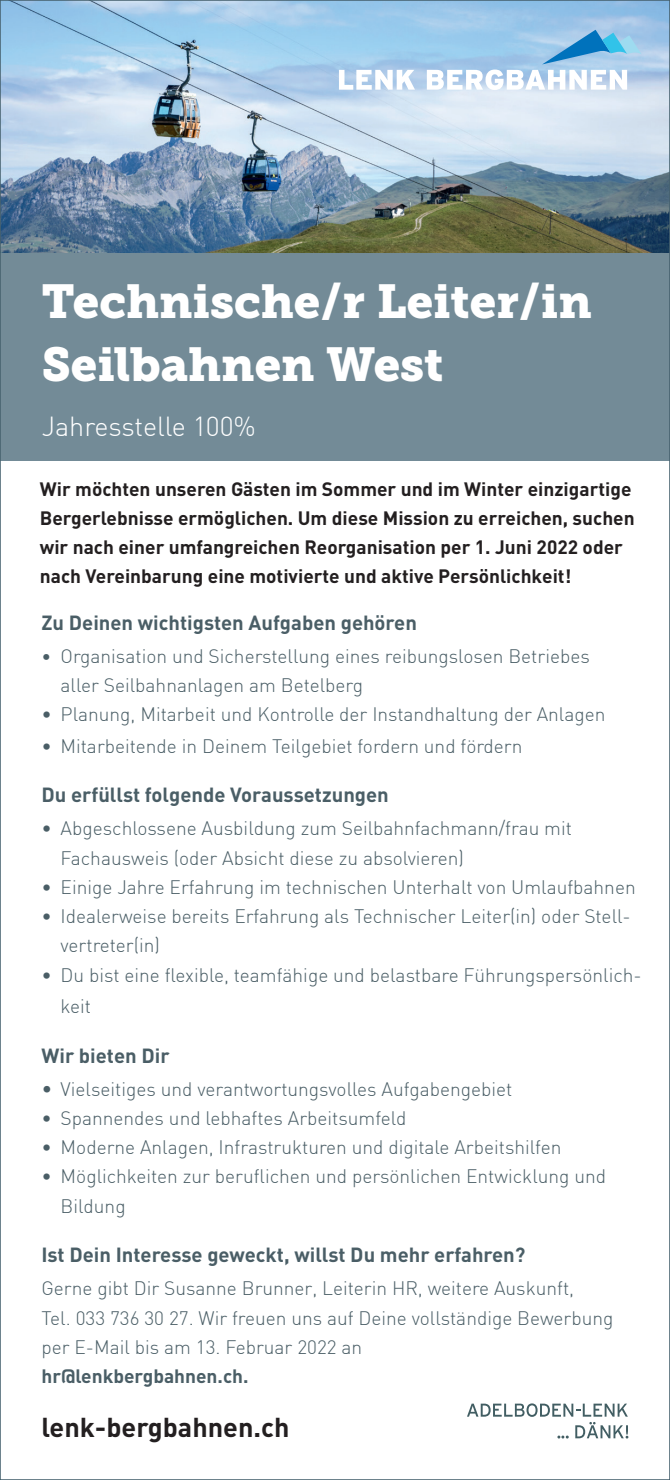
<style>
.page{position:relative;width:670px;height:1480px;background:#fff}
.page>*{position:absolute;margin:0;border:0;box-sizing:border-box;transform-origin:0 0}
.t1{font:47.25px/63px "Museo Slab 900";color:#fff}
.t2{font:700 27px "DIN Pro";color:#231f20}
.t3{font:300 27px "DIN";color:#fff}
.t4{font:700 20.25px "DIN Pro";color:#4a5e66}
.t5{font:300 19.12px/29.2px "DIN";color:#4a5e66}
.t6{font:700 19.12px/29.2px "DIN Pro";color:#231f20}
.t7{font:700 19.12px "DIN Pro";color:#4a5e66}
.s1{font-size:18px}
.s2{font-size:20.25px}
</style>
<div class="page">
<img style="left:2px;top:2px;width:666px;height:252px">
<svg style="left:542px;top:30px;width:99px;height:34px;background:#79b7e0"></svg>
<svg style="left:339px;top:70px;width:76px;height:20px"></svg>
<svg style="left:427px;top:70px;width:200px;height:20px"></svg>
<svg style="left:467px;top:1403px;width:161px;height:35px"></svg>
<div style="left:0;top:254px;width:670px;height:207px;background:#738b97"></div>
<h1 class="t1" style="left:42px;top:270px;width:552px">Technische/r Leiter/in<br>Seilbahnen West</h1>
<h2 class="t3" style="left:42px;top:409px;width:216px">Jahresstelle 100%</h2>
<p class="t6" style="left:40px;top:473px;width:596px">Wir möchten unseren Gästen im Sommer und im Winter einzigartige Bergerlebnisse ermöglichen. Um diese Mission zu erreichen, suchen wir nach einer umfangreichen Reorganisation per 1. Juni 2022 oder nach Vereinbarung eine motivierte und aktive Persönlichkeit!</p>
<p class="t4" style="left:41px;top:609px;width:377px">Zu Deinen wichtigsten Aufgaben gehören</p>
<p class="t5" style="left:61px;top:641px;width:530px;text-indent:-19px"><span class="s1">•</span> Organisation und Sicherstellung eines reibungslosen Betriebes aller Seilbahnanlagen am Betelberg</p>
<p class="t5" style="left:41px;top:699px;width:565px">• Planung, Mitarbeit und Kontrolle der Instandhaltung der Anlagen</p>
<p class="t5" style="left:41px;top:731px;width:482px">• Mitarbeitende in Deinem Teilgebiet fordern und fördern</p>
<p class="t4" style="left:41px;top:781px;width:349px">Du erfüllst folgende Voraussetzungen</p>
<p class="t5" style="left:61px;top:813px;width:513px;text-indent:-19px">• Abgeschlossene Ausbildung zum Seilbahnfachmann/frau mit<br>Fachausweis (oder Absicht diese zu absolvieren)</p>
<p class="t5" style="left:41px;top:872px;width:595px">• Einige Jahre Erfahrung im technischen Unterhalt von Umlaufbahnen</p>
<p class="t5" style="left:61px;top:901px;width:571px;text-indent:-19px">• Idealerweise bereits Erfahrung als Technischer Leiter(in) oder Stell&shy;vertreter(in)</p>
<p class="t5" style="left:61px;top:959px;width:582px;line-height:31.5px;text-indent:-19px">• Du bist eine flexible, teamfähige und belastbare Führungspersönlich&shy;keit</p>
<p class="t4" style="left:41px;top:1042px;width:130px">Wir bieten Dir</p>
<p class="t5" style="left:41px;top:1074px;width:472px"><span class="s2">•</span> Vielseitiges und verantwortungsvolles Aufgabengebiet</p>
<p class="t5" style="left:41px;top:1103px;width:366px">• Spannendes und lebhaftes Arbeitsumfeld</p>
<p class="t5" style="left:41px;top:1132px;width:521px">• Moderne Anlagen, Infrastrukturen und digitale Arbeitshilfen</p>
<p class="t5" style="left:61px;top:1161px;width:547px;text-indent:-19px">• Möglichkeiten zur beruflichen und persönlichen Entwicklung und<br>Bildung</p>
<p class="t4" style="left:41px;top:1241px;width:485px">Ist Dein Interesse geweckt, willst Du mehr erfahren?</p>
<p class="t5" style="left:41px;top:1273px;width:573px">Gerne gibt Dir Susanne Brunner, Leiterin HR, weitere Auskunft,<br>Tel. 033 736 30 27. Wir freuen uns auf Deine vollständige Bewerbung per E-Mail bis am 13. Februar 2022 an</p>
<p class="t7" style="left:41px;top:1363px;width:209px">hr@lenkbergbahnen.ch.</p>
<h2 class="t2" style="left:41px;top:1409px;width:249px">lenk-bergbahnen.ch</h2>
</div>
